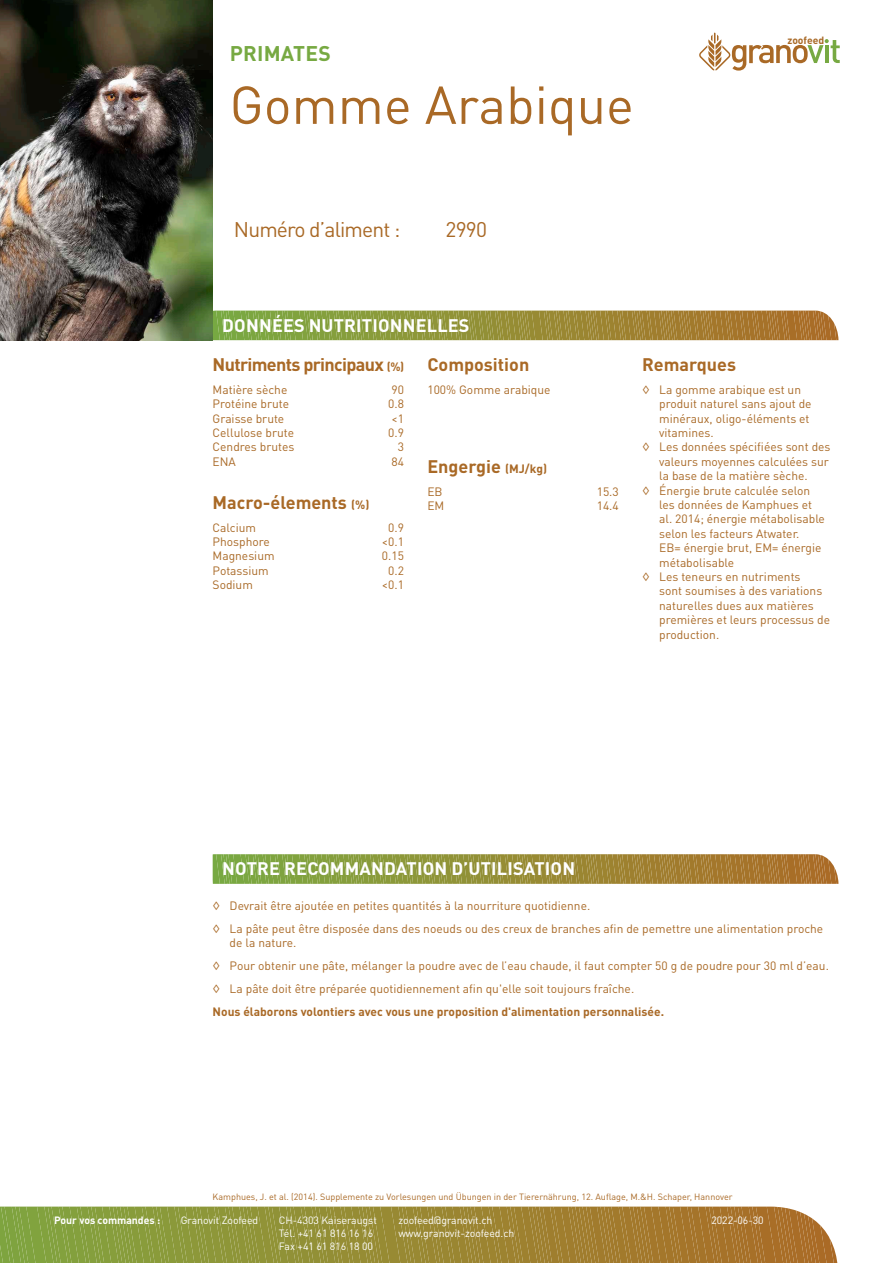
<style>
.page{position:relative;width:893px;height:1263px;background:#fff}
.page>*{position:absolute;margin:0;border:0;box-sizing:border-box;transform-origin:0 0}
.Protector_Zoofeed_Ca{font:52.5px "DIN Pro";color:#a96926}
.Protector_Zoofeed_Ca-2{font:21px "DIN Pro";letter-spacing:-.04em;color:#a96926}
.Protector_Zoofeed_Br{font:700 21px "DIN Pro";letter-spacing:.01em;color:#77a942}
.t1{font:700 18px "DIN Pro";letter-spacing:.01em;color:#fff}
.Protector_Zoofeed_Ca-3{font:700 18px "DIN Pro";color:#a96926}
.Protector_Zoofeed_Ca-4{font:700 18px "DIN Pro";letter-spacing:-.035em;color:#a96926}
.Protector_Zoofeed_Ca-5{font:12px/14.4px "DIN Pro";color:#a96926}
.Protector_Zoofeed_Ca-6{font:700 12px "DIN Pro";color:#a96926}
.t2{font:10.5px/12.6px "DIN Pro";letter-spacing:-.005em;color:#fff}
.t3{font:700 10.5px "DIN Pro";letter-spacing:-.005em;color:#fff}
.t4{font:700 10.35px "DIN Pro";color:#a96926}
.Protector_Zoofeed_Br-2{font:9px "DIN Pro";color:#a96926}
.s1{font-size:12px}
</style>
<div class="page">
<svg style="left:213px;top:311px;width:625px;height:29px;background:#99913e"></svg>
<svg style="left:213px;top:854px;width:625px;height:30px;background:#9b9240"></svg>
<img style="left:0;top:0;width:213px;height:340px">
<svg style="left:699px;top:32px;width:141px;height:39px"></svg>
<svg style="left:0;top:1206px;width:838px;height:57px;background:#9d8f3e"></svg>
<p class="Protector_Zoofeed_Br" style="left:230px;top:39px;width:103px">PRIMATES</p>
<p class="Protector_Zoofeed_Ca" style="left:230px;top:69px;width:406px">Gomme Arabique</p>
<p class="t4" style="left:787px;top:33px;width:38px">zoofeed</p>
<p class="Protector_Zoofeed_Ca-2" style="left:234px;top:215px;width:168px">Numéro d’aliment :</p>
<p class="Protector_Zoofeed_Ca-2" style="left:446px;top:215px;width:43px">2990</p>
<p class="t1" style="left:222px;top:313px;width:249px">DONNÉES NUTRITIONNELLES</p>
<p class="Protector_Zoofeed_Ca-4" style="left:213px;top:352px;width:193px">Nutriments principaux <span class="s1">(%)</span></p>
<p class="Protector_Zoofeed_Ca-5" style="left:213px;top:382px;width:76px">Matière sèche</p>
<p class="Protector_Zoofeed_Ca-5" style="left:391px;top:382px;width:14px">90</p>
<p class="Protector_Zoofeed_Ca-5" style="left:213px;top:396px;width:78px">Protéine brute</p>
<p class="Protector_Zoofeed_Ca-5" style="left:388px;top:396px;width:17px">0.8</p>
<p class="Protector_Zoofeed_Ca-5" style="left:213px;top:411px;width:73px">Graisse brute</p>
<p class="Protector_Zoofeed_Ca-5" style="left:391px;top:411px;width:14px">&lt;1</p>
<p class="Protector_Zoofeed_Ca-5" style="left:213px;top:425px;width:83px">Cellulose brute</p>
<p class="Protector_Zoofeed_Ca-5" style="left:388px;top:425px;width:17px">0.9</p>
<p class="Protector_Zoofeed_Ca-5" style="left:213px;top:439px;width:83px">Cendres brutes</p>
<p class="Protector_Zoofeed_Ca-5" style="left:398px;top:439px;width:8px">3</p>
<p class="Protector_Zoofeed_Ca-5" style="left:213px;top:454px;width:25px">ENA</p>
<p class="Protector_Zoofeed_Ca-5" style="left:391px;top:454px;width:14px">84</p>
<p class="Protector_Zoofeed_Ca-3" style="left:213px;top:490px;width:158px">Macro-élements <span class="s1">(%)</span></p>
<p class="Protector_Zoofeed_Ca-5" style="left:213px;top:520px;width:45px">Calcium</p>
<p class="Protector_Zoofeed_Ca-5" style="left:388px;top:520px;width:17px">0.9</p>
<p class="Protector_Zoofeed_Ca-5" style="left:213px;top:534px;width:59px">Phosphore</p>
<p class="Protector_Zoofeed_Ca-5" style="left:382px;top:534px;width:24px">&lt;0.1</p>
<p class="Protector_Zoofeed_Ca-5" style="left:213px;top:548px;width:64px">Magnesium</p>
<p class="Protector_Zoofeed_Ca-5" style="left:382px;top:548px;width:24px">0.15</p>
<p class="Protector_Zoofeed_Ca-5" style="left:213px;top:563px;width:58px">Potassium</p>
<p class="Protector_Zoofeed_Ca-5" style="left:388px;top:563px;width:17px">0.2</p>
<p class="Protector_Zoofeed_Ca-5" style="left:213px;top:577px;width:42px">Sodium</p>
<p class="Protector_Zoofeed_Ca-5" style="left:382px;top:577px;width:24px">&lt;0.1</p>
<p class="Protector_Zoofeed_Ca-3" style="left:427px;top:352px;width:103px">Composition</p>
<p class="Protector_Zoofeed_Ca-5" style="left:427px;top:382px;width:125px">100% Gomme arabique</p>
<p class="Protector_Zoofeed_Ca-3" style="left:427px;top:454px;width:121px">Engergie <span class="s1">(MJ/kg)</span></p>
<p class="Protector_Zoofeed_Ca-5" style="left:427px;top:484px;width:17px">EB</p>
<p class="Protector_Zoofeed_Ca-5" style="left:597px;top:484px;width:24px">15.3</p>
<p class="Protector_Zoofeed_Ca-5" style="left:427px;top:498px;width:18px">EM</p>
<p class="Protector_Zoofeed_Ca-5" style="left:597px;top:498px;width:24px">14.4</p>
<p class="Protector_Zoofeed_Ca-3" style="left:642px;top:352px;width:95px">Remarques</p>
<p class="Protector_Zoofeed_Ca-5" style="left:659px;top:382px;width:154px;text-indent:-17px">◊ La gomme arabique est un produit naturel sans ajout de minéraux, oligo-éléments et vitamines.</p>
<p class="Protector_Zoofeed_Ca-5" style="left:659px;top:439px;width:173px;text-indent:-17px">◊ Les données spécifiées sont des valeurs moyennes calculées sur la base de la matière sèche.</p>
<p class="Protector_Zoofeed_Ca-5" style="left:659px;top:483px;width:167px;text-indent:-17px">◊ Énergie brute calculée selon les données de Kamphues et al. 2014; énergie métabolisable selon les facteurs Atwater.<br>EB= énergie brut, EM= énergie métabolisable</p>
<p class="Protector_Zoofeed_Ca-5" style="left:659px;top:569px;width:172px;text-indent:-17px">◊ Les teneurs en nutriments<br>sont soumises à des variations naturelles dues aux matières premières et leurs processus de production.</p>
<p class="t1" style="left:222px;top:856px;width:354px">NOTRE RECOMMANDATION D’UTILISATION</p>
<p class="Protector_Zoofeed_Ca-5" style="left:213px;top:898px;width:379px">◊ Devrait être ajoutée en petites quantités à la nourriture quotidienne.</p>
<p class="Protector_Zoofeed_Ca-5" style="left:230px;top:921px;width:595px;text-indent:-17px">◊ La pâte peut être disposée dans des noeuds ou des creux de branches afin de pemettre une alimentation proche de la nature.</p>
<p class="Protector_Zoofeed_Ca-5" style="left:213px;top:958px;width:618px">◊ Pour obtenir une pâte, mélanger la poudre avec de l’eau chaude, il faut compter 50 g de poudre pour 30 ml d’eau.</p>
<p class="Protector_Zoofeed_Ca-5" style="left:213px;top:981px;width:423px">◊ La pâte doit être préparée quotidiennement afin qu'elle soit toujours fraîche.</p>
<p class="Protector_Zoofeed_Ca-6" style="left:213px;top:1003px;width:453px">Nous élaborons volontiers avec vous une proposition d'alimentation personnalisée.</p>
<p class="Protector_Zoofeed_Br-2" style="left:213px;top:1190px;width:521px">Kamphues, J. et al. (2014). Supplemente zu Vorlesungen und Übungen in der Tierernährung, 12. Auflage, M.&amp;H. Schaper, Hannover</p>
<p class="t3" style="left:54px;top:1213px;width:108px">Pour vos commandes :</p>
<p class="t2" style="left:181px;top:1214px;width:79px">Granovit Zoofeed</p>
<p class="t2" style="left:279px;top:1214px;width:99px">CH-4303 Kaiseraugst</p>
<p class="t2" style="left:711px;top:1214px;width:54px">2022-06-30</p>
<p class="t2" style="left:279px;top:1226px;width:96px">Tél. +41 61 816 16 16<br>Fax +41 61 816 18 00</p>
<p class="t2" style="left:398px;top:1214px;width:117px">zoofeed@granovit.ch www.granovit-zoofeed.ch</p>
</div>
